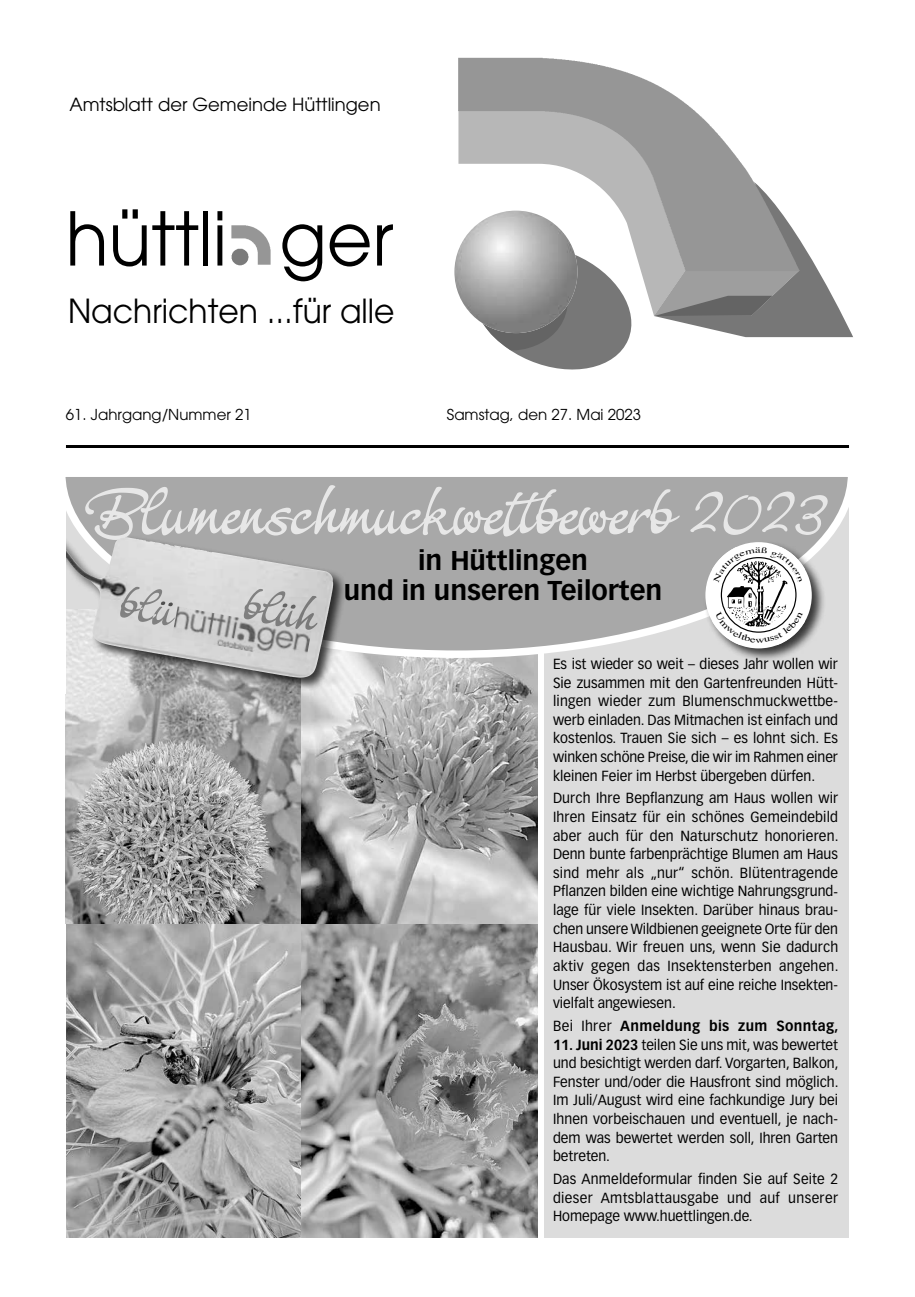
<style>
.page{position:relative;width:915px;height:1297px;background:#fff}
.page>*{position:absolute;margin:0;border:0;box-sizing:border-box;transform-origin:0 0}
.t1{font:73.5px "Avant Garde";color:#000;scale:.95 1}
.t2{font:500 58.35px "Crostini";color:#e7e7e7}
.t3{font:33px "Avant Garde";color:#000;scale:.95 1}
.t4{font:700 26.7px/29.8px "Vectora LT Std";color:#000;text-align:center}
.t5{font:18px "Avant Garde";color:#000}
.t6{font:15px "Avant Garde";color:#000}
.t7{font:14.4px/18.6px "Vectora LT Std";color:#000;text-align:justify;scale:.95 1}
.t8{font:700 14.4px "Vectora LT Std";letter-spacing:.025em;color:#000;scale:.95 1}
.s1{font-weight:400}
.s2{font-weight:700}
</style>
<div class="page">
<hr style="left:66px;top:445px;width:782px;height:3px;background:#000">
<img style="left:231px;top:225px;width:40px;height:40px">
<img style="left:231px;top:244px;width:21px;height:22px">
<svg style="left:475px;top:250px;width:377px;height:120px"></svg>
<img style="left:458px;top:57px;width:348px;height:234px">
<img style="left:454px;top:211px;width:123px;height:122px;border-radius:61px">
<div style="left:544px;top:477px;width:304px;height:761px;background:#dcdcdc"></div>
<img style="left:66px;top:924px;width:471px;height:314px">
<img style="left:66px;top:692px;width:235px;height:232px">
<img style="left:302px;top:662px;width:235px;height:262px">
<svg style="left:65px;top:477px;width:784px;height:185px;background:#afafaf"></svg>
<div style="left:38px;top:529px;width:309px;height:163px;background:#000;opacity:.75"></div>
<img style="left:172px;top:606px;width:139px;height:56px">
<svg style="left:120px;top:587px;width:55px;height:38px;background:#bcbcbc"></svg>
<svg style="left:243px;top:589px;width:74px;height:41px;background:#b8b8b8"></svg>
<div style="left:703px;top:540px;width:122px;height:122px;background:#000;opacity:.75"></div>
<div style="left:705px;top:542px;width:106px;height:106px;background:#fff;border-radius:53px"></div>
<div style="left:0;top:482px;width:66px;height:211px;background:#fff"></div>
<svg style="left:711px;top:547px;width:93px;height:97px"></svg>
<p class="t5" style="left:69px;top:93px;width:313px">Amtsblatt der Gemeinde Hüttlingen</p>
<h1 class="t1" style="left:66px;top:195px;width:346px">hüttli ger</h1>
<h3 class="t3" style="left:68px;top:291px;width:345px">Nachrichten ...für alle</h3>
<p class="t6" style="left:66px;top:406px;width:187px">61. Jahrgang/Nummer 21</p>
<p class="t6" style="left:446px;top:406px;width:196px">Samstag, den 27. Mai 2023</p>
<h2 class="t2" style="left:78px;top:477px;width:749px">Blumenschmuckwettbewerb 2023</h2>
<h3 class="t4" style="left:344px;top:545px;width:320px">in Hüttlingen<br>und in unseren Teilorten</h3>
<p class="t7" style="left:553px;top:655px;width:301px">Es ist wieder so weit – dieses Jahr wollen wir Sie zusammen mit den Gartenfreunden Hütt&shy;lingen wieder zum Blumenschmuckwettbe&shy;werb einladen. Das Mitmachen ist einfach und kostenlos. Trauen Sie sich – es lohnt sich. Es winken schöne Preise, die wir im Rahmen einer kleinen Feier im Herbst übergeben dürfen.</p>
<p class="t7" style="left:553px;top:789px;width:302px">Durch Ihre Bepflanzung am Haus wollen wir Ihren Einsatz für ein schönes Gemeindebild aber auch für den Naturschutz honorieren.<br>Denn bunte farbenprächtige Blumen am Haus sind mehr als „nur“ schön. Blütentragende Pflanzen bilden eine wichtige Nahrungsgrund&shy;lage für viele Insekten. Darüber hinaus brau&shy;chen unsere Wildbienen geeignete Orte für den Hausbau. Wir freuen uns, wenn Sie dadurch aktiv gegen das Insektensterben angehen.<br>Unser Ökosystem ist auf eine reiche Insekten&shy;vielfalt angewiesen.</p>
<p class="t8" style="left:553px;top:1017px;width:302px"><span class="s1">Bei Ihrer</span> Anmeldung bis zum Sonntag,</p>
<p class="t7" style="left:553px;top:1035px;width:302px"><span class="s2">11. Juni 2023</span> teilen Sie uns mit, was bewertet und besichtigt werden darf. Vorgarten, Balkon, Fenster und/oder die Hausfront sind möglich.<br>Im Juli/August wird eine fachkundige Jury bei Ihnen vorbeischauen und eventuell, je nach&shy;dem was bewertet werden soll, Ihren Garten betreten.</p>
<p class="t7" style="left:553px;top:1170px;width:301px">Das Anmeldeformular finden Sie auf Seite 2 dieser Amtsblattausgabe und auf unserer Homepage www.huettlingen.de.</p>
</div>
